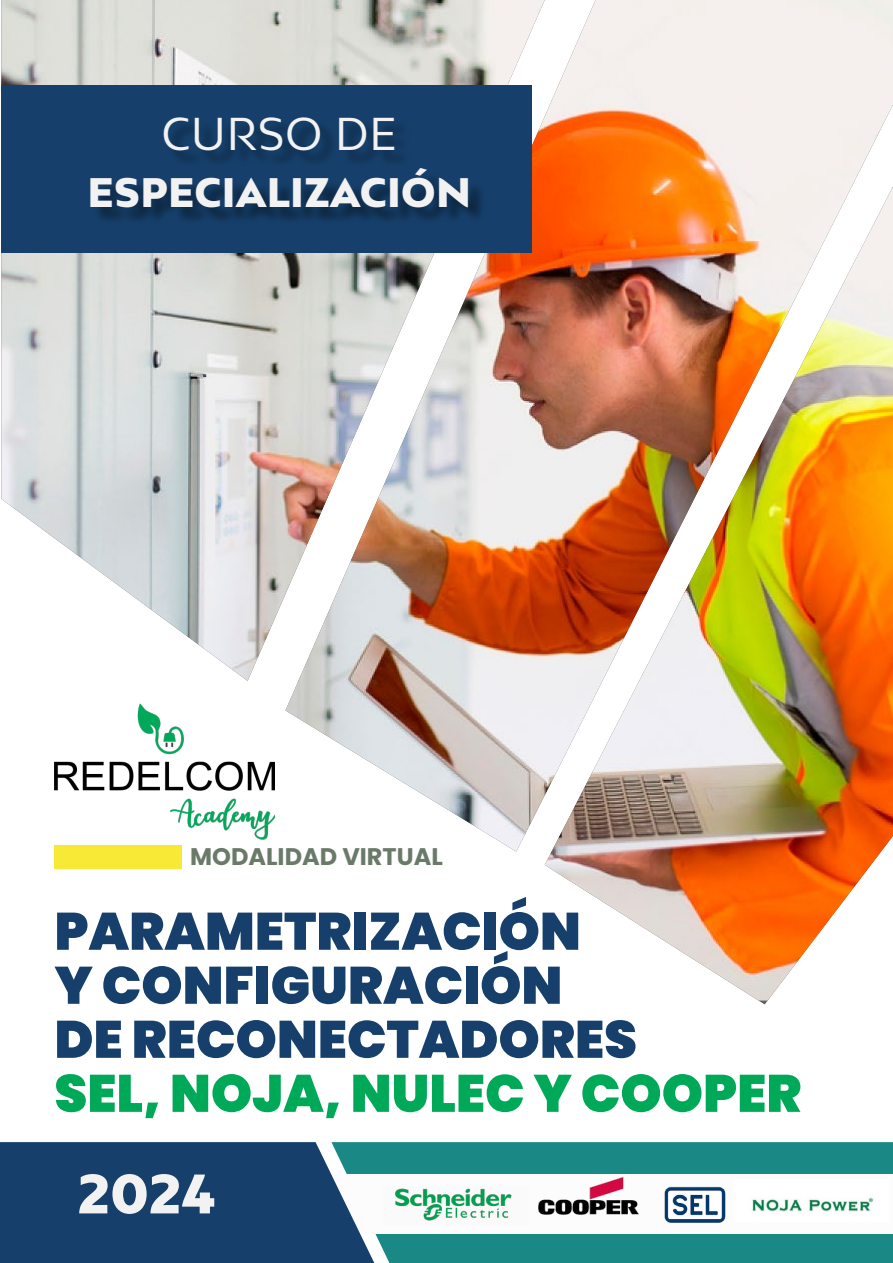
<style>
.page{position:relative;width:893px;height:1263px;background:#fff}
.page>*{position:absolute;margin:0;border:0;box-sizing:border-box;transform-origin:0 0}
.t1{font:900 52.5px/54px "Poppins";color:#16406b}
.t2{font:900 52.5px "Poppins";color:#00a958}
.t3{font:900 52.5px "Bw Mitga";color:#f2f2f2}
.t4{font:43.5px "Bw Mitga";letter-spacing:.01em;color:#f2f2f2}
.t5{font:900 39px "Bw Mitga";letter-spacing:.01em;color:#f2f2f2}
.t6{font:700 24px "Poppins";color:#6a7a68}
</style>
<div class="page">
<img style="left:1px;top:0;width:892px;height:1000px">
<div style="left:374px;top:1142px;width:519px;height:121px;background:#1a8986"></div>
<div style="left:54px;top:845px;width:128px;height:23px;background:#f8e936"></div>
<img style="left:54px;top:704px;width:221px;height:136px">
<div style="left:1px;top:86px;width:530px;height:167px;background:#16406b"></div>
<div style="left:92px;top:119px;width:395px;height:106px;background:#000;opacity:.42"></div>
<div style="left:331px;top:1174px;width:562px;height:59px;background:#fcfcfc"></div>
<svg style="left:0;top:1142px;width:374px;height:121px;background:#204a72"></svg>
<img style="left:538px;top:1176px;width:101px;height:39px">
<img style="left:752px;top:1197px;width:122px;height:15px">
<img style="left:664px;top:1186px;width:62px;height:37px">
<img style="left:395px;top:1189px;width:117px;height:31px">
<p class="t4" style="left:161px;top:105px;width:237px">CURSO DE</p>
<p class="t5" style="left:88px;top:166px;width:385px">ESPECIALIZACIÓN</p>
<p class="t6" style="left:190px;top:843px;width:254px">MODALIDAD VIRTUAL</p>
<p class="t1" style="left:54px;top:905px;width:584px">PARAMETRIZACIÓN<br>Y CONFIGURACIÓN<br>DE RECONECTADORES</p>
<p class="t2" style="left:54px;top:1063px;width:748px">SEL, NOJA, NULEC Y COOPER</p>
<p class="t3" style="left:78px;top:1159px;width:139px">2024</p>
</div>
